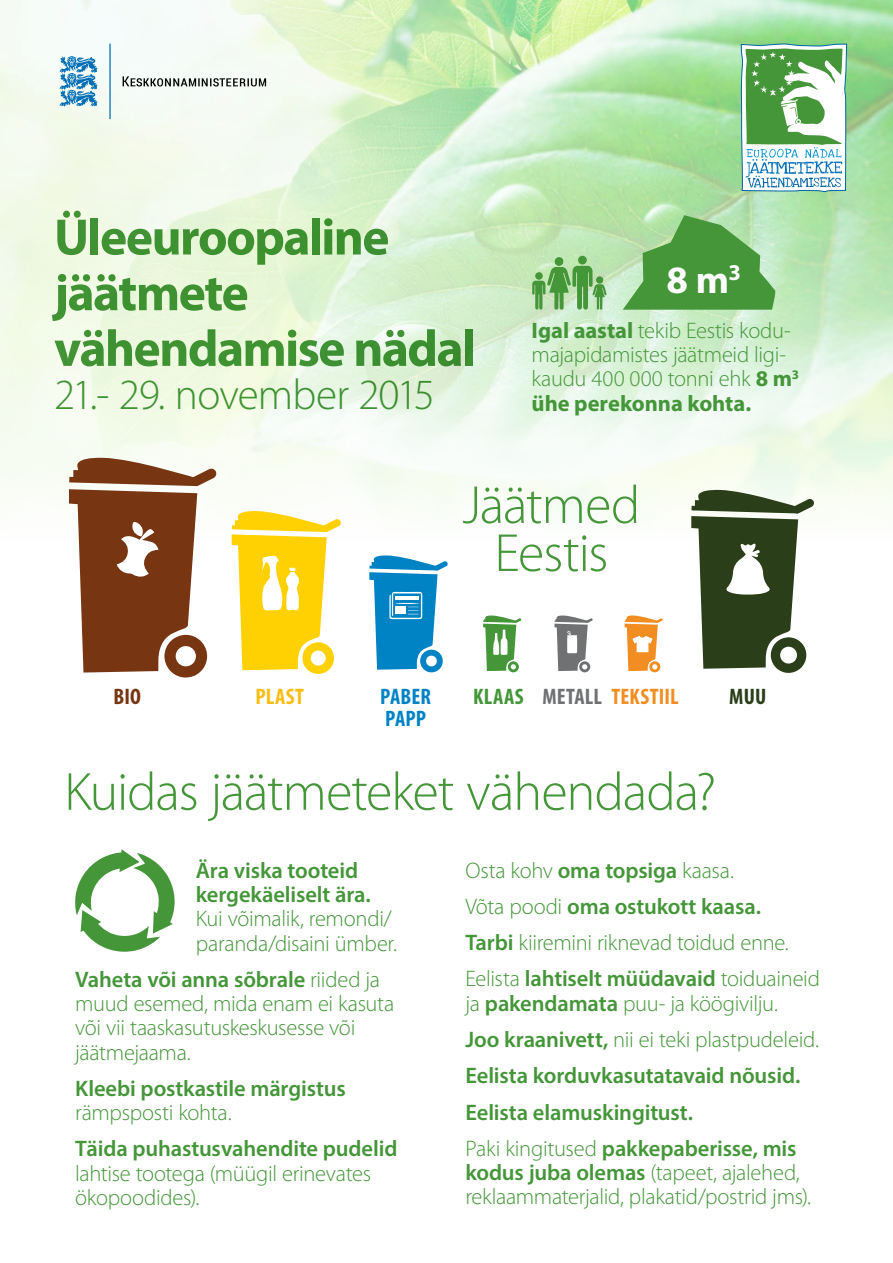
<style>
.page{position:relative;width:893px;height:1263px;background:#fff}
.page>*{position:absolute;margin:0;border:0;box-sizing:border-box;transform-origin:0 0}
.t1{font:300 54px/48px "Myriad Pro";letter-spacing:-.02em;color:#449639;text-align:center}
.t2{font:700 51.6px/55.7px "Myriad Pro";letter-spacing:-.035em;color:#449639}
.t3{font:300 43.2px "Myriad Pro";letter-spacing:-.025em;color:#449639}
.t4{font:700 38.85px "Myriad Pro";color:#fff}
.t5{font:300 22.5px/24.3px "Myriad Pro";letter-spacing:-.015em;color:#449639}
.t6{font:600 22.5px/36.3px "Myriad Pro";letter-spacing:-.005em;color:#449639}
.t7{font:700 condensed 22.5px "Myriad Pro";letter-spacing:.015em;color:#f18d21}
.t8{font:700 condensed 22.5px/22.5px "Myriad Pro";letter-spacing:.005em;color:#0083c5}
.t9{font:700 condensed 22.5px "Myriad Pro";letter-spacing:.02em;color:#fbbd13}
.t10{font:700 condensed 22.5px "Myriad Pro";color:#773512}
.t11{font:700 condensed 22.5px "Myriad Pro";color:#293e19}
.s1{font-weight:700}
.s2{color:#449639}
.s3{color:#707172}
.s4{font-weight:600}
.s5{font-weight:300}
</style>
<div class="page">
<img style="left:0;top:0;width:893px;height:545px">
<svg style="left:60px;top:44px;width:51px;height:75px"></svg>
<svg style="left:123px;top:76px;width:143px;height:10px"></svg>
<svg style="left:75px;top:849px;width:100px;height:103px"></svg>
<svg style="left:483px;top:615px;width:38px;height:57px"></svg>
<svg style="left:69px;top:457px;width:148px;height:221px"></svg>
<svg style="left:232px;top:510px;width:109px;height:164px"></svg>
<svg style="left:554px;top:615px;width:39px;height:57px"></svg>
<svg style="left:369px;top:555px;width:79px;height:117px"></svg>
<svg style="left:625px;top:615px;width:38px;height:57px"></svg>
<svg style="left:691px;top:489px;width:123px;height:184px"></svg>
<svg style="left:741px;top:1px;width:106px;height:191px"></svg>
<svg style="left:623px;top:215px;width:153px;height:95px;background:#6eb165"></svg>
<svg style="left:532px;top:256px;width:75px;height:54px;background:#8bc280"></svg>
<h2 class="t2" style="left:54px;top:208px;width:424px">Üleeuroopaline jäätmete vähendamise nädal</h2>
<h3 class="t3" style="left:54px;top:369px;width:382px">21.- 29. november 2015</h3>
<h3 class="t4" style="left:666px;top:255px;width:76px">8 m<sup>3</sup></h3>
<p class="t5" style="left:532px;top:318px;width:269px"><span class="s1">Igal aastal</span> tekib Eestis kodu&shy;majapidamistes jäätmeid ligi&shy;kaudu 400 000 tonni ehk <span class="s1">8 m</span><sup>3 </sup><span class="s1">ühe perekonna kohta.</span></p>
<h1 class="t1" style="left:462px;top:480px;width:179px">Jäätmed<br>Eestis</h1>
<p class="t10" style="left:113px;top:682px;width:29px">BIO</p>
<p class="t9" style="left:255px;top:682px;width:50px">PLAST</p>
<p class="t8" style="left:380px;top:684px;width:53px">PABER<br>PAPP</p>
<p class="t7" style="left:473px;top:682px;width:207px"><span class="s2">KLAAS</span> <span class="s3">METALL</span> TEKSTII L</p>
<p class="t11" style="left:729px;top:682px;width:39px">MUU</p>
<h1 class="t1" style="left:64px;top:767px;width:653px">Kuidas jäätmeteket vähendada?</h1>
<p class="t6" style="left:196px;top:857px;width:177px;line-height:24.3px">Ära viska tooteid kergekäeliselt ära.</p>
<p class="t5" style="left:196px;top:906px;width:203px">Kui võimalik, remondi/ paranda/disaini ümber.</p>
<p class="t5" style="left:75px;top:967px;width:321px"><span class="s4">Vaheta või anna sõbrale</span> riided ja muud esemed, mida enam ei kasuta või vii taaskasutuskeskusesse või jäätmejaama.</p>
<p class="t6" style="left:75px;top:1069px;width:272px">Kleebi postkastile märgistus</p>
<p class="t5" style="left:75px;top:1100px;width:158px">rämpsposti kohta.</p>
<p class="t6" style="left:75px;top:1130px;width:324px">Täida puhastusvahendite pudelid</p>
<p class="t5" style="left:75px;top:1161px;width:297px">lahtise tootega (müügil erinevates ökopoodides).</p>
<p class="t5" style="left:465px;top:852px;width:356px;line-height:36.3px">Osta kohv <span class="s4">oma topsiga</span> kaasa.<br>Võta poodi <span class="s4">oma ostukott kaasa.<br>Tarbi</span> kiiremini riknevad toidud enne.<br>Eelista <span class="s4">lahtiselt müüdavaid</span> toiduaineid</p>
<p class="t6" style="left:465px;top:984px;width:355px"><span class="s5">ja</span> pakendamata <span class="s5">puu- ja köögivilju.<br></span>Joo kraanivett, <span class="s5">nii ei teki plastpudeleid.<br></span>Eelista korduvkasutatavaid nõusid.<br>Eelista elamuskingitust.<br><span class="s5">Paki kingitused</span> pakkepaberisse, mis</p>
<p class="t5" style="left:465px;top:1160px;width:347px"><span class="s4">kodus juba olemas</span> (tapeet, ajalehed, reklaammaterjalid, plakatid/postrid jms).</p>
</div>
